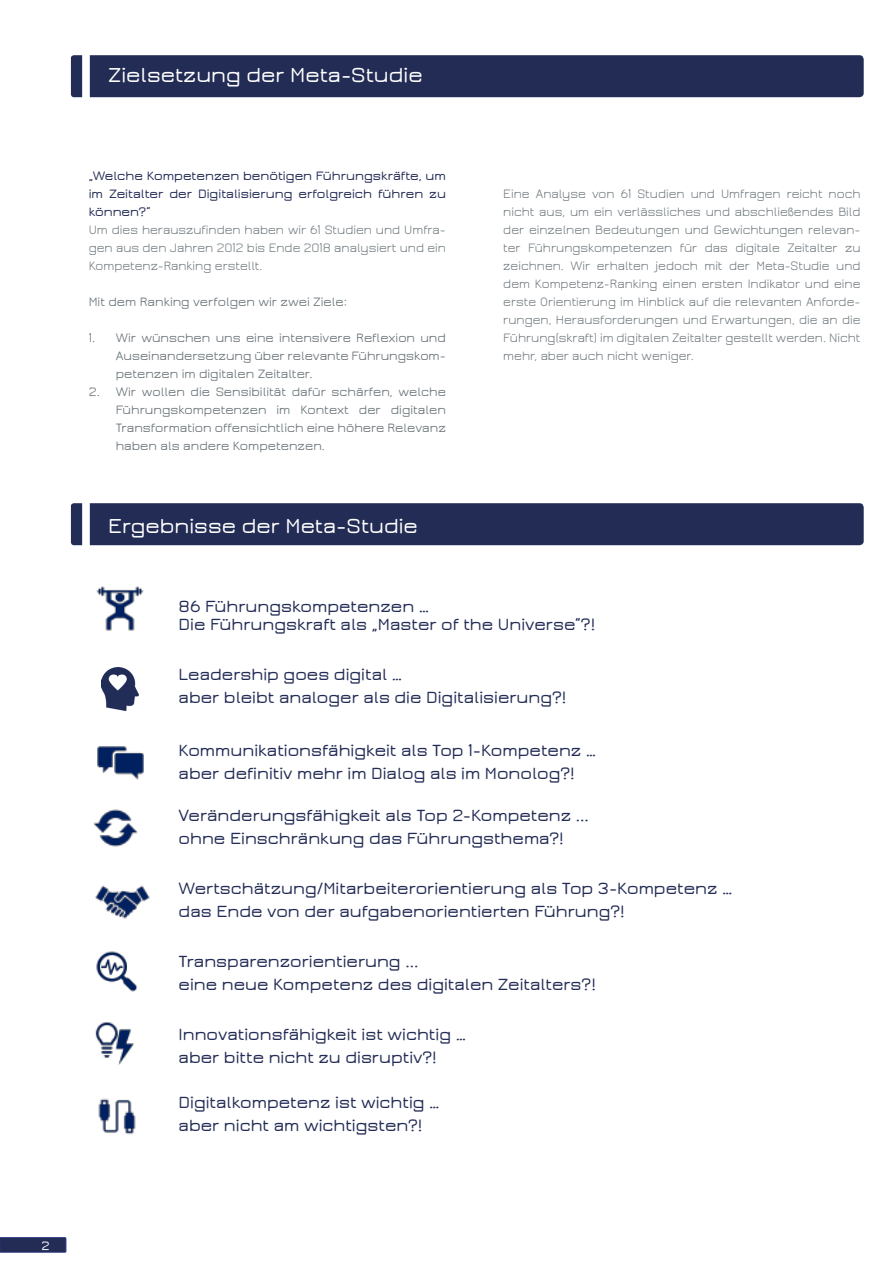
<style>
.page{position:relative;width:893px;height:1263px;background:#fff}
.page>*{position:absolute;margin:0;border:0;box-sizing:border-box;transform-origin:0 0}
.t1{font:600 22.5px "Jura";color:#fff}
.t2{font:600 18px/22.5px "Jura";color:#232c55}
.t3{font:13.5px/18px "Jura";color:#6c767b;text-align:justify}
.t4{font:500 13.5px/18px "Jura";color:#6c767b;text-align:justify}
.t5{font:600 13.5px/18px "Jura";color:#232c55;text-align:justify}
.t6{font:600 13.5px "Jura";color:#fff}
</style>
<div class="page">
<div style="left:90px;top:55px;width:774px;height:42px;background:#232c55"></div>
<svg style="left:71px;top:55px;width:11px;height:42px"></svg>
<div style="left:90px;top:503px;width:774px;height:42px;background:#232c55"></div>
<svg style="left:71px;top:503px;width:11px;height:42px"></svg>
<img style="left:98px;top:1098px;width:38px;height:37px">
<img style="left:95px;top:1022px;width:39px;height:43px">
<img style="left:96px;top:951px;width:41px;height:41px">
<img style="left:95px;top:885px;width:55px;height:34px">
<img style="left:94px;top:809px;width:44px;height:38px">
<img style="left:97px;top:746px;width:47px;height:34px">
<img style="left:102px;top:667px;width:36px;height:44px">
<img style="left:96px;top:586px;width:48px;height:45px">
<svg style="left:0;top:1237px;width:66px;height:15px"></svg>
<h1 class="t1" style="left:108px;top:64px;width:316px">Zielsetzung der Meta-Studie</h1>
<p class="t5" style="left:89px;top:167px;width:359px">„Welche Kompetenzen benötigen Führungskräfte, um im Zeitalter der Digitalisierung erfolgreich führen zu können?“</p>
<p class="t3" style="left:89px;top:221px;width:359px">Um dies herauszufinden haben wir 61 Studien und Umfra&shy;gen aus den Jahren 2012 bis Ende 2018 analysiert und ein Kompetenz-Ranking erstellt.</p>
<p class="t4" style="left:89px;top:293px;width:260px">Mit dem Ranking verfolgen wir zwei Ziele:</p>
<p class="t4" style="left:116px;top:329px;width:332px;text-indent:-27px">1. Wir wünschen uns eine intensivere Reflexion und Auseinandersetzung über relevante Führungskom&shy;petenzen im digitalen Zeitalter.</p>
<p class="t4" style="left:116px;top:383px;width:332px;text-indent:-27px">2. Wir wollen die Sensibilität dafür schärfen, welche Führungskompetenzen im Kontext der digitalen Transformation offensichtlich eine höhere Relevanz haben als andere Kompetenzen.</p>
<h1 class="t1" style="left:108px;top:515px;width:311px">Ergebnisse der Meta-Studie</h1>
<p class="t3" style="left:503px;top:185px;width:359px">Eine Analyse von 61 Studien und Umfragen reicht noch nicht aus, um ein verlässliches und abschließendes Bild der einzelnen Bedeutungen und Gewichtungen relevan&shy;ter Führungskompetenzen für das digitale Zeitalter zu zeichnen. Wir erhalten jedoch mit der Meta-Studie und dem Kompetenz-Ranking einen ersten Indikator und eine erste Orientierung im Hinblick auf die relevanten Anforde&shy;rungen, Herausforderungen und Erwartungen, die an die Führung(skraft) im digitalen Zeitalter gestellt werden. Nicht mehr, aber auch nicht weniger.</p>
<h2 class="t2" style="left:179px;top:597px;width:418px;line-height:18px">86 Führungskompetenzen …<br>Die Führungskraft als „Master of the Universe“?!</h2>
<h2 class="t2" style="left:179px;top:664px;width:389px">Leadership goes digital …<br>aber bleibt analoger als die Digitalisierung?!</h2>
<h2 class="t2" style="left:179px;top:739px;width:419px">Kommunikationsfähigkeit als Top 1-Kompetenz … aber definitiv mehr im Dialog als im Monolog?!</h2>
<h2 class="t2" style="left:179px;top:804px;width:412px">Veränderungsfähigkeit als Top 2-Kompetenz ... ohne Einschränkung das Führungsthema?!</h2>
<h2 class="t2" style="left:179px;top:877px;width:555px">Wertschätzung/Mitarbeiterorientierung als Top 3-Kompetenz … das Ende von der aufgabenorientierten Führung?!</h2>
<h2 class="t2" style="left:179px;top:950px;width:419px">Transparenzorientierung ...<br>eine neue Kompetenz des digitalen Zeitalters?!</h2>
<h2 class="t2" style="left:179px;top:1023px;width:289px">Innovationsfähigkeit ist wichtig … aber bitte nicht zu disruptiv?!</h2>
<h2 class="t2" style="left:179px;top:1091px;width:263px">Digitalkompetenz ist wichtig … aber nicht am wichtigsten?!</h2>
<p class="t6" style="left:41px;top:1239px;width:10px">2</p>
</div>
